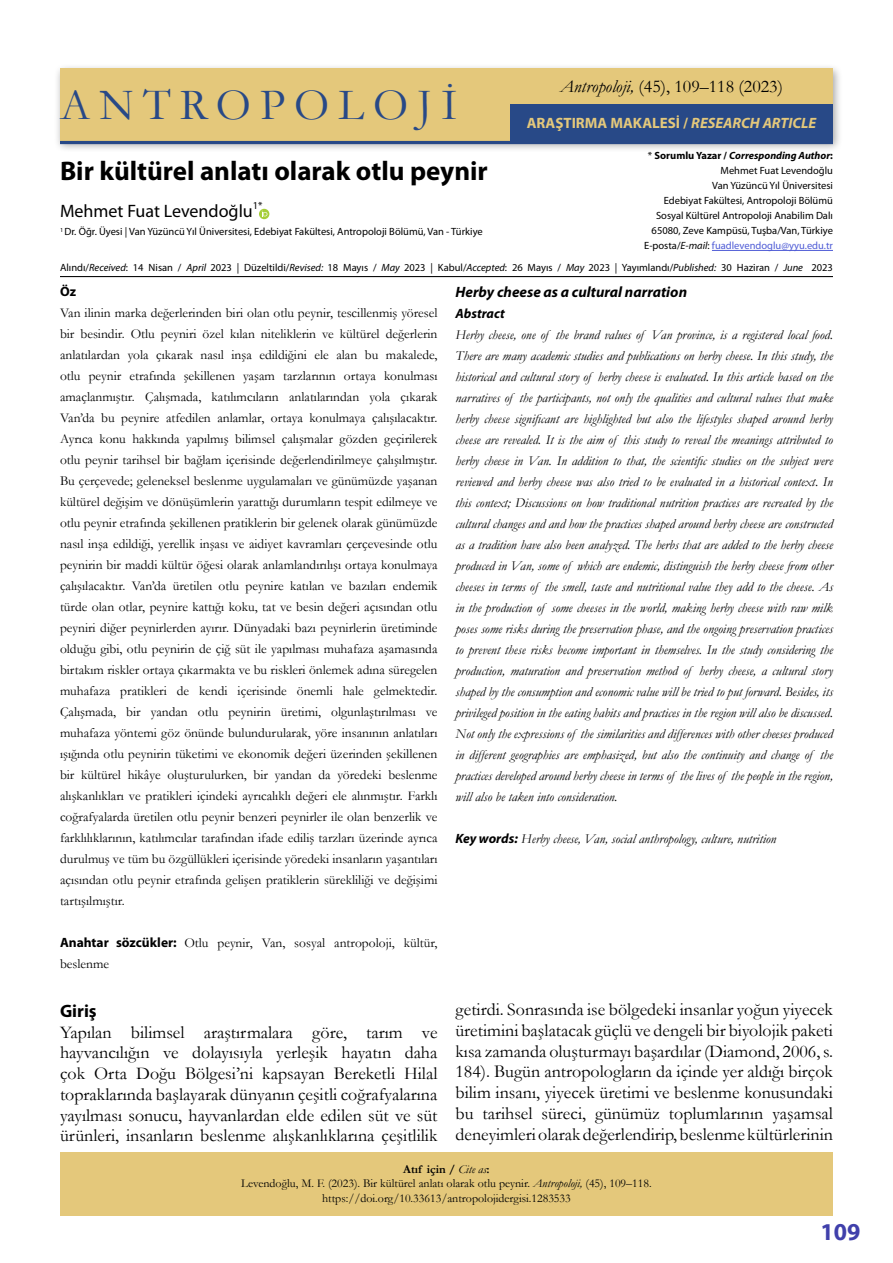
<style>
.page{position:relative;width:893px;height:1263px;background:#fff}
.page>*{position:absolute;margin:0;border:0;box-sizing:border-box;transform-origin:0 0}
.t1{font:45px "Garamond";letter-spacing:.2em;color:#284987}
.Makale_Başlığı{font:700 27px "Myriad Pro";color:#000}
.t2{font:700 24px "Myriad Pro";color:#4040ab}
.Yazar_Bilgisi{font:18px/20.7px "Garamond";color:#000;text-align:justify}
.t3{font:18px "Myriad Pro";color:#000}
.Yazar_Bilgisi-2{font:700 18px "Myriad Pro";color:#000}
.t4{font:700 15px "Myriad Pro";color:#e4c87b}
.t5{font:italic 700 15px "Myriad Pro";color:#000}
.t6{font:13.5px/21px "Garamond";color:#000;text-align:justify}
.t7{font:italic 13.5px/21px "Garamond";color:#000;text-align:justify}
.t8{font:italic 700 13.5px "Myriad Pro";color:#000}
.t9{font:700 13.5px "Myriad Pro";color:#000}
.t10{font:12px "Garamond";color:#000}
.t11{font:700 12px "Garamond";color:#000}
.Sorumlu{font:10.5px "Myriad Pro";color:#000}
.Alındı_Yayımlandı{font:10.5px "Myriad Pro";color:#000}
.Yazar_Bilgisi-3{font:10.5px "Myriad Pro";color:#000}
.Sorumlu-2{font:10.5px "Myriad Pro";color:#4f5cd6}
.t12{font:italic 700 10.5px "Myriad Pro";color:#000}
.s1{font-style:italic}
.s2{font-weight:400;font-style:normal}
.s3{font-style:normal}
.s4{color:#000}
.s5{font-style:italic;color:#000}
.s6{font-family:"Myriad Pro";font-weight:700}
.s7{font-weight:400;font-style:italic}
</style>
<div class="page">
<div style="left:54px;top:64px;width:789px;height:89px;background:#000;opacity:.35"></div>
<div style="left:60px;top:68px;width:773px;height:73px;background:#e4c87b"></div>
<hr style="left:60px;top:141px;width:773px;height:3px;background:#284987">
<hr style="left:60px;top:276px;width:773px;height:1px;background:#000">
<div style="left:510px;top:105px;width:323px;height:36px;background:#284987"></div>
<div style="left:60px;top:1152px;width:773px;height:63px;background:#e4c87b"></div>
<svg style="left:259px;top:209px;width:10px;height:10px"></svg>
<svg style="left:262px;top:211px;width:5px;height:5px"></svg>
<hr style="left:712px;top:250px;width:121px;height:1px;background:#4f5cd6">
<p class="t1" style="left:60px;top:75px;width:399px">ANTROPOLOJİ</p>
<p class="Yazar_Bilgisi" style="left:560px;top:75px;width:224px"><span class="s1">Antropoloji,</span> (45), 109–118 (2023)</p>
<p class="Makale_Başlığı" style="left:60px;top:156px;width:429px">Bir kültürel anlatı olarak otlu peynir</p>
<p class="t3" style="left:60px;top:201px;width:204px">Mehmet Fuat Levendoğlu<sup>1*</sup></p>
<p class="t4" style="left:527px;top:115px;width:291px">ARAŞTIRMA MAKALESİ / <span class="s1">RESEARCH ARTICLE</span></p>
<p class="t12" style="left:648px;top:150px;width:187px"><span class="s2">*</span> <span class="s3">Sorumlu Yazar /</span> Corresponding Author<span class="s3">:</span></p>
<p class="Sorumlu" style="left:720px;top:165px;width:114px">Mehmet Fuat Levendoğlu</p>
<p class="Sorumlu" style="left:712px;top:180px;width:122px">Van Yüzüncü Yıl Üniversitesi</p>
<p class="Sorumlu" style="left:664px;top:195px;width:171px">Edebiyat Fakültesi, Antropoloji Bölümü</p>
<p class="Sorumlu" style="left:656px;top:210px;width:178px">Sosyal Kültürel Antropoloji Anabilim Dalı</p>
<p class="Sorumlu" style="left:652px;top:225px;width:183px">65080, Zeve Kampüsü, Tuşba/Van, Türkiye</p>
<p class="Sorumlu-2" style="left:644px;top:240px;width:190px"><span class="s4">E-posta/</span><span class="s5">E-mail</span><span class="s4">:</span> fuadlevendoglu@yyu.edu.tr</p>
<p class="Yazar_Bilgisi-3" style="left:60px;top:226px;width:424px"><sup>1</sup> Dr. Öğr. Üyesi | Van Yüzüncü Yıl Üniversitesi, Edebiyat Fakültesi, Antropoloji Bölümü, Van - Türkiye</p>
<p class="Alındı_Yayımlandı" style="left:60px;top:261px;width:774px">Alındı/<span class="s1">Received</span>: 14 Nisan / <span class="s1">April</span> 2023 | Düzeltildi/<span class="s1">Revised:</span> 18 Mayıs / <span class="s1">May</span> 2023 | Kabul/<span class="s1">Accepted</span>: 26 Mayıs / <span class="s1">May</span> 2023 | Yayımlandı/<span class="s1">Published:</span> 30 Haziran / <span class="s1">June</span> 2023</p>
<p class="t9" style="left:60px;top:283px;width:18px">Öz</p>
<p class="t6" style="left:60px;top:301px;width:379px">Van ilinin marka değerlerinden biri olan otlu peynir, tescillenmiş yöresel bir besindir. Otlu peyniri özel kılan niteliklerin ve kültürel değerlerin anlatılardan yola çıkarak nasıl inşa edildiğini ele alan bu makalede, otlu peynir etrafında şekillenen yaşam tarzlarının ortaya konulması amaçlanmıştır. Çalışmada, katılımcıların anlatılarından yola çıkarak Van’da bu peynire atfedilen anlamlar, ortaya konulmaya çalışılacaktır.<br>Ayrıca konu hakkında yapılmış bilimsel çalışmalar gözden geçirilerek otlu peynir tarihsel bir bağlam içerisinde değerlendirilmeye çalışılmıştır.<br>Bu çerçevede; geleneksel beslenme uygulamaları ve günümüzde yaşanan kültürel değişim ve dönüşümlerin yarattığı durumların tespit edilmeye ve otlu peynir etrafında şekillenen pratiklerin bir gelenek olarak günümüzde nasıl inşa edildiği, yerellik inşası ve aidiyet kavramları çerçevesinde otlu peynirin bir maddi kültür öğesi olarak anlamlandırılışı ortaya konulmaya çalışılacaktır. Van’da üretilen otlu peynire katılan ve bazıları endemik türde olan otlar, peynire kattığı koku, tat ve besin değeri açısından otlu peyniri diğer peynirlerden ayırır. Dünyadaki bazı peynirlerin üretiminde olduğu gibi, otlu peynirin de çiğ süt ile yapılması muhafaza aşamasında birtakım riskler ortaya çıkarmakta ve bu riskleri önlemek adına süregelen muhafaza pratikleri de kendi içerisinde önemli hale gelmektedir.<br>Çalışmada, bir yandan otlu peynirin üretimi, olgunlaştırılması ve muhafaza yöntemi göz önünde bulundurularak, yöre insanının anlatıları ışığında otlu peynirin tüketimi ve ekonomik değeri üzerinden şekillenen bir kültürel hikâye oluşturulurken, bir yandan da yöredeki beslenme alışkanlıkları ve pratikleri içindeki ayrıcalıklı değeri ele alınmıştır. Farklı coğrafyalarda üretilen otlu peynir benzeri peynirler ile olan benzerlik ve farklılıklarının, katılımcılar tarafından ifade ediliş tarzları üzerinde ayrıca durulmuş ve tüm bu özgüllükleri içerisinde yöredeki insanların yaşantıları açısından otlu peynir etrafında gelişen pratiklerin sürekliliği ve değişimi tartışılmıştır.</p>
<p class="t6" style="left:60px;top:932px;width:379px"><span class="s6">Anahtar sözcükler:</span> Otlu peynir, Van, sosyal antropoloji, kültür, beslenme</p>
<p class="Yazar_Bilgisi-2" style="left:60px;top:1001px;width:38px">Giriş</p>
<p class="Yazar_Bilgisi" style="left:60px;top:1021px;width:379px">Yapılan bilimsel araştırmalara göre, tarım ve hayvancılığın ve dolayısıyla yerleşik hayatın daha çok Orta Doğu Bölgesi’ni kapsayan Bereketli Hilal topraklarında başlayarak dünyanın çeşitli coğrafyalarına yayılması sonucu, hayvanlardan elde edilen süt ve süt ürünleri, insanların beslenme alışkanlıklarına çeşitlilik</p>
<p class="t5" style="left:455px;top:283px;width:233px">Herby cheese as a cultural narration</p>
<p class="t8" style="left:455px;top:305px;width:51px">Abstract</p>
<p class="t7" style="left:455px;top:323px;width:379px">Herby cheese, one of the brand values of Van province, is a registered local food.<br>There are many academic studies and publications on herby cheese. In this study, the historical and cultural story of herby cheese is evaluated. In this article based on the narratives of the participants, not only the qualities and cultural values that make herby cheese significant are highlighted but also the lifestyles shaped around herby cheese are revealed. It is the aim of this study to reveal the meanings attributed to herby cheese in Van. In addition to that, the scientific studies on the subject were reviewed and herby cheese was also tried to be evaluated in a historical context. In this context; Discussions on how traditional nutrition practices are recreated by the cultural changes and and how the practices shaped around herby cheese are constructed as a tradition have also been analyzed. The herbs that are added to the herby cheese produced in Van, some of which are endemic, distinguish the herby cheese from other cheeses in terms of the smell, taste and nutritional value they add to the cheese. As in the production of some cheeses in the world, making herby cheese with raw milk poses some risks during the preservation phase, and the ongoing preservation practices to prevent these risks become important in themselves. In the study considering the production, maturation and preservation method of herby cheese, a cultural story shaped by the consumption and economic value will be tried to put forward. Besides, its privileged position in the eating habits and practices in the region will also be discussed.<br>Not only the expressions of the similarities and differences with other cheeses produced in different geographies are emphasized, but also the continuity and change of the practices developed around herby cheese in terms of the lives of the people in the region, will also be taken into consideration.</p>
<p class="t7" style="left:455px;top:828px;width:322px"><span class="s6">Key words:</span> Herby cheese, Van, social anthropology, culture, nutrition</p>
<p class="Yazar_Bilgisi" style="left:455px;top:999px;width:379px">getirdi. Sonrasında ise bölgedeki insanlar yoğun yiyecek üretimini başlatacak güçlü ve dengeli bir biyolojik paketi kısa zamanda oluşturmayı başardılar (Diamond, 2006, s.<br>184). Bugün antropologların da içinde yer aldığı birçok bilim insanı, yiyecek üretimi ve beslenme konusundaki bu tarihsel süreci, günümüz toplumlarının yaşamsal deneyimleri olarak değerlendirip, beslenme kültürlerinin</p>
<p class="t11" style="left:403px;top:1161px;width:88px">Atıf için / <span class="s7">Cite as</span>:</p>
<p class="t10" style="left:241px;top:1176px;width:412px">Levendoğlu, M. F. (2023). Bir kültürel anlatı olarak otlu peynir. <span class="s1">Antropoloji,</span> (45), 109–118.</p>
<p class="t10" style="left:322px;top:1190px;width:250px">https://doi.org/10.33613/antropolojidergisi.1283533</p>
<h3 class="t2" style="left:821px;top:1216px;width:41px">109</h3>
</div>
